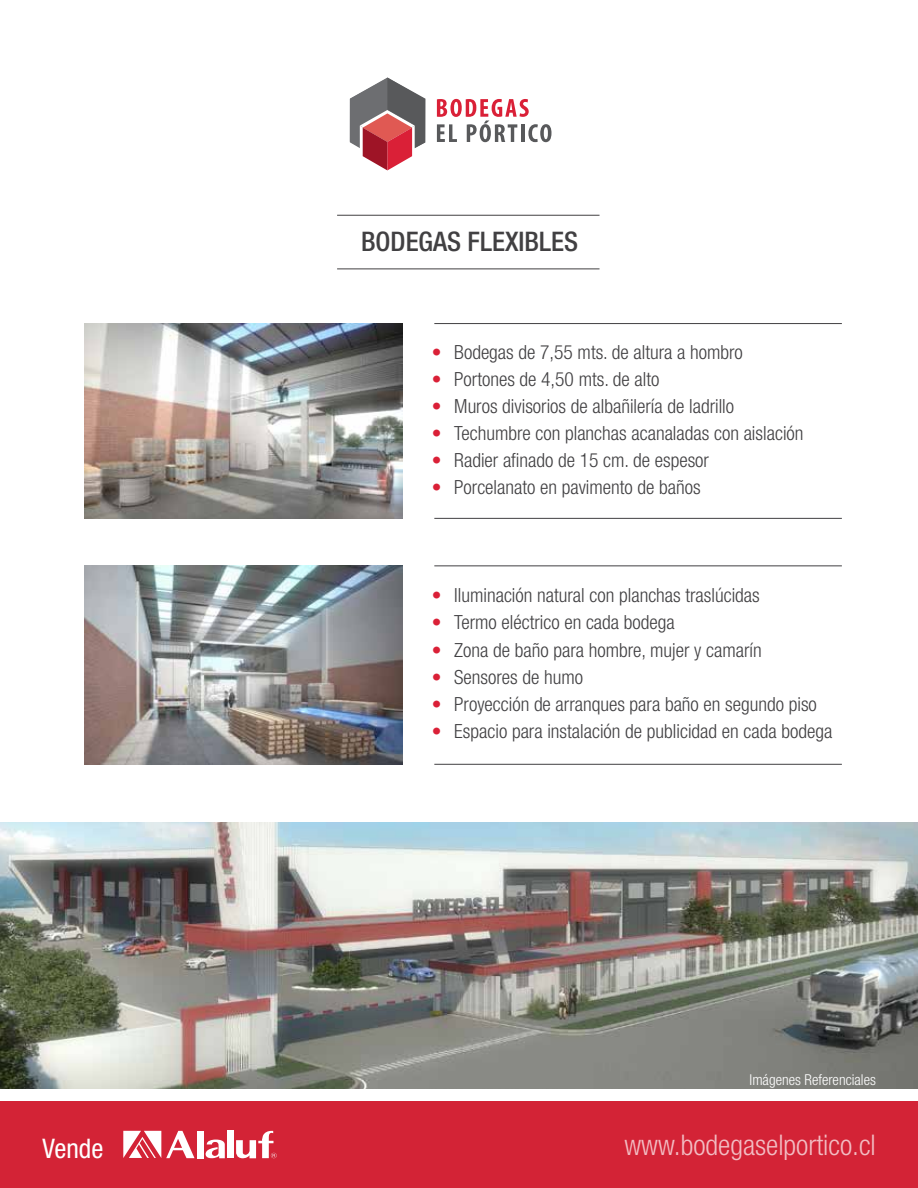
<style>
.page{position:relative;width:918px;height:1188px;background:#fff}
.page>*{position:absolute;margin:0;border:0;box-sizing:border-box;transform-origin:0 0}
.t1{font:300 condensed 28.5px "Helvetica Neue LT Std";color:#f2bdc3}
.t2{font:500 condensed 27px "Helvetica Neue LT Std";color:#414042}
.t3{font:condensed 27px "Helvetica Neue LT Std";color:#fff}
.t4{font:300 condensed 19.5px "Helvetica Neue LT Std";color:#414042}
.t5{font:300 condensed 15px "Helvetica Neue LT Std";color:#fff}
.s1{color:#da2037}
</style>
<div class="page">
<div style="left:0;top:1102px;width:918px;height:86px;background:#d32336"></div>
<svg style="left:236px;top:1131px;width:41px;height:28px"></svg>
<div style="left:197px;top:1131px;width:6px;height:27px;background:#fff"></div>
<div style="left:227px;top:1131px;width:7px;height:27px;background:#fff"></div>
<svg style="left:205px;top:1140px;width:20px;height:19px"></svg>
<svg style="left:123px;top:1131px;width:72px;height:27px"></svg>
<img style="left:0;top:822px;width:918px;height:267px">
<img style="left:85px;top:324px;width:317px;height:195px">
<img style="left:85px;top:566px;width:317px;height:198px">
<hr style="left:434px;top:518px;width:408px;height:1px;background:#414042">
<hr style="left:434px;top:323px;width:408px;height:1px;background:#414042">
<hr style="left:434px;top:764px;width:408px;height:1px;background:#414042">
<hr style="left:434px;top:565px;width:408px;height:1px;background:#414042">
<svg style="left:437px;top:99px;width:114px;height:43px"></svg>
<svg style="left:350px;top:78px;width:75px;height:93px"></svg>
<hr style="left:337px;top:215px;width:263px;height:1px;background:#414042">
<hr style="left:337px;top:269px;width:263px;height:1px;background:#414042">
<h2 class="t2" style="left:361px;top:225px;width:218px">BO DEGAS FLEXIBLES</h2>
<p class="t4" style="left:432px;top:341px;width:313px"><span class="s1">•</span> Bodegas de 7,55 mts. de altura a hombro</p>
<p class="t4" style="left:432px;top:368px;width:229px"><span class="s1">•</span> Portones de 4,50 mts. de alto</p>
<p class="t4" style="left:432px;top:395px;width:304px"><span class="s1">•</span> Muros divisorios de albañilería de ladrillo</p>
<p class="t4" style="left:432px;top:422px;width:373px"><span class="s1">•</span> Techumbre con planchas acanaladas con aislación</p>
<p class="t4" style="left:432px;top:449px;width:279px"><span class="s1">•</span> Radier afinado de 15 cm. de espesor</p>
<p class="t4" style="left:432px;top:476px;width:270px"><span class="s1">•</span> Porcelanato en pavimento de baños</p>
<p class="t4" style="left:432px;top:584px;width:330px"><span class="s1">•</span> Iluminación natural con planchas traslúcidas</p>
<p class="t4" style="left:432px;top:611px;width:245px"><span class="s1">•</span> Termo eléctrico en cada bodega</p>
<p class="t4" style="left:432px;top:638px;width:331px"><span class="s1">•</span> Zona de baño para hombre, mujer y camarín</p>
<p class="t4" style="left:432px;top:665px;width:153px"><span class="s1">•</span> Sensores de humo</p>
<p class="t4" style="left:432px;top:692px;width:387px"><span class="s1">•</span> Proyección de arranques para baño en segundo piso</p>
<p class="t4" style="left:432px;top:719px;width:402px"><span class="s1">•</span> Espacio para instalación de publicidad en cada bodega</p>
<p class="t5" style="left:750px;top:1071px;width:128px">Imágenes Referenciales</p>
<h2 class="t3" style="left:43px;top:1133px;width:62px">Vende</h2>
<h1 class="t1" style="left:624px;top:1128px;width:253px">www.bodegaselportico.cl</h1>
</div>
